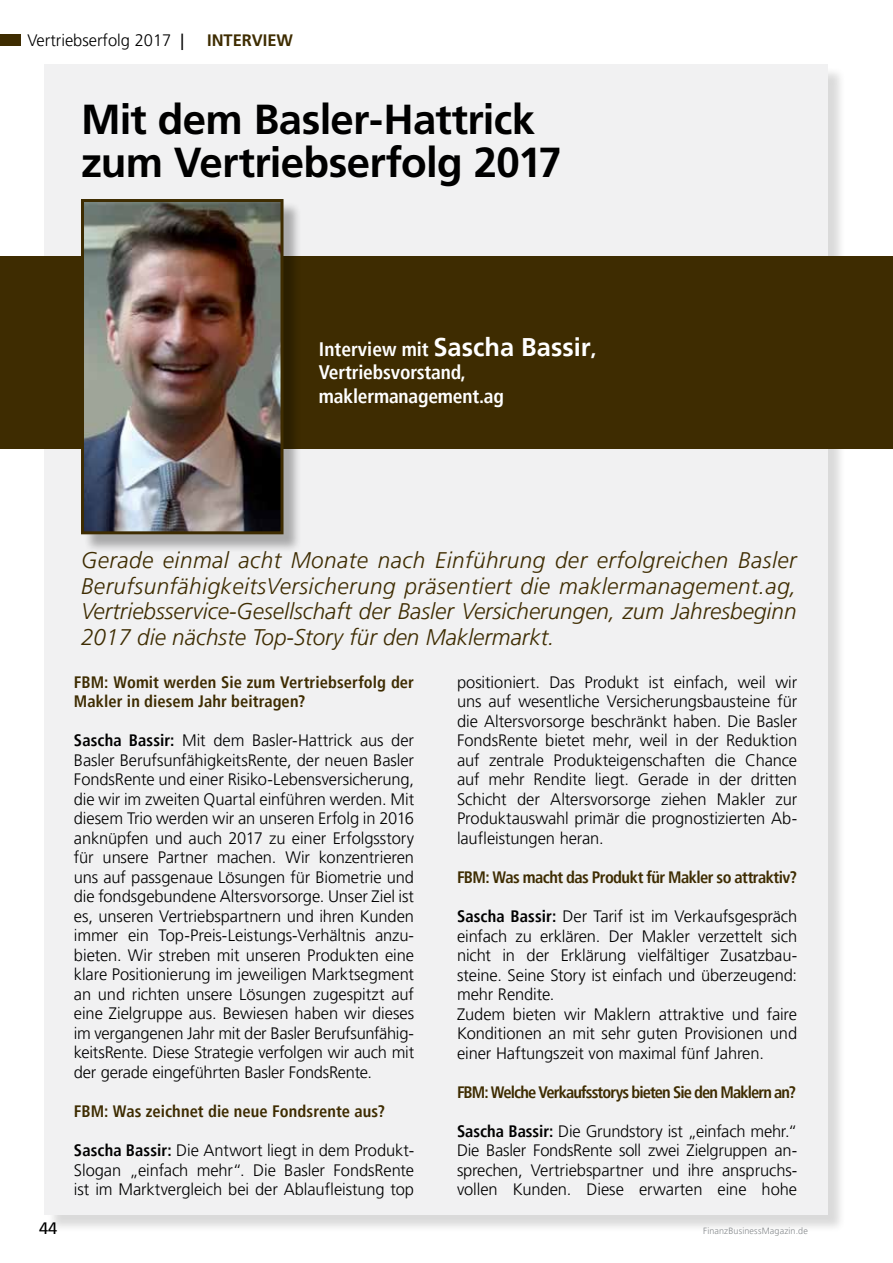
<style>
.page{position:relative;width:893px;height:1263px;background:#fff}
.page>*{position:absolute;margin:0;border:0;box-sizing:border-box;transform-origin:0 0}
.t1{font:700 42px/43.5px "Frutiger";letter-spacing:-.015em;color:#000}
.t2{font:italic 300 22.5px/25.5px "Frutiger LT Pro";color:#3e2c01;text-align:justify}
.t3{font:700 condensed 19.5px/23.4px "Frutiger LT Pro";letter-spacing:-.01em;color:#fff}
.t4{font:300 16.5px/19.5px "Frutiger LT Pro";letter-spacing:-.005em;color:#000;text-align:justify}
.t5{font:700 condensed 16.5px/19.5px "Frutiger LT Pro";letter-spacing:-.005em;color:#3e2c01}
.t6{font:700 condensed 16.5px "Frutiger LT Pro";letter-spacing:-.055em;color:#3e2c01}
.t7{font:700 condensed 16.5px "Frutiger LT Pro";letter-spacing:-.035em;color:#3e2c01}
.t8{font:700 16.5px "Frutiger LT Pro";color:#3e2c01}
.t9{font:16.5px "Frutiger";color:#000}
.t10{font:300 9px "Frutiger LT Pro";letter-spacing:.015em;color:#878b8e}
.s1{font-family:"Frutiger";font-weight:400}
.s2{font-stretch:normal;font-size:25.5px}
.s3{font-stretch:normal}
.s4{font-weight:700;font-stretch:condensed}
</style>
<div class="page">
<div style="left:0;top:34px;width:21px;height:12px;background:#3e2c01"></div>
<div style="left:47px;top:66px;width:799px;height:1167px;background:#000;opacity:.75"></div>
<div style="left:45px;top:64px;width:783px;height:1150px;background:#f1f1f2"></div>
<div style="left:0;top:256px;width:893px;height:193px;background:#3e2c01"></div>
<div style="left:83px;top:201px;width:219px;height:352px;background:#000;opacity:.3"></div>
<img style="left:85px;top:203px;width:195px;height:327px">
<div style="left:81px;top:199px;width:203px;height:335px;border:3px solid #3e2c01"></div>
<p class="t4" style="left:27px;top:30px;width:158px">Vertriebserfolg 2017 <span class="s1">|</span></p>
<p class="t8" style="left:207px;top:30px;width:87px">INTERVIEW</p>
<h1 class="t1" style="left:81px;top:98px;width:482px">Mit dem Basler-Hattrick zum Vertriebserfolg 2017</h1>
<p class="t3" style="left:319px;top:337px;width:279px">Interview mit <span class="s2">Sascha Bassir</span><span class="s3">,<br></span>Vertriebsvorstand, maklermanagement.ag</p>
<p class="t2" style="left:81px;top:548px;width:717px">Gerade einmal acht Monate nach Einführung der erfolgreichen Basler BerufsunfähigkeitsVersicherung präsentiert die maklermanagement.ag, Vertriebsservice-Gesellschaft der Basler Versicherungen, zum Jahresbeginn 2017 die nächste Top-Story für den Maklermarkt.</p>
<p class="t5" style="left:74px;top:672px;width:342px">FBM: Womit werden Sie zum Vertriebserfolg der<br>Makler in diesem Jahr beitragen?</p>
<p class="t4" style="left:74px;top:731px;width:342px"><span class="s4">Sascha Bassir:</span> Mit dem Basler-Hattrick aus der Basler BerufsunfähigkeitsRente, der neuen Basler FondsRente und einer Risiko-Lebensversicherung, die wir im zweiten Quartal einführen werden. Mit diesem Trio werden wir an unseren Erfolg in 2016 anknüpfen und auch 2017 zu einer Erfolgsstory für unsere Partner machen. Wir konzentrieren uns auf passgenaue Lösungen für Biometrie und die fondsgebundene Altersvorsorge. Unser Ziel ist es, unseren Vertriebspartnern und ihren Kunden immer ein Top-Preis-Leistungs-Verhältnis anzu&shy;bieten. Wir streben mit unseren Produkten eine klare Positionierung im jeweiligen Marktsegment an und richten unsere Lösungen zugespitzt auf eine Zielgruppe aus. Bewiesen haben wir dieses im vergangenen Jahr mit der Basler Berufsunfähig&shy;keitsRente. Diese Strategie verfolgen wir auch mit der gerade eingeführten Basler FondsRente.</p>
<p class="t5" style="left:74px;top:1101px;width:313px">FBM: Was zeichnet die neue Fondsrente aus?</p>
<p class="t4" style="left:74px;top:1141px;width:342px"><span class="s4">Sascha Bassir:</span> Die Antwort liegt in dem Produkt-Slogan „einfach mehr“. Die Basler FondsRente ist im Marktvergleich bei der Ablaufleistung top</p>
<p class="t4" style="left:457px;top:673px;width:342px">positioniert. Das Produkt ist einfach, weil wir uns auf wesentliche Versicherungsbausteine für die Altersvorsorge beschränkt haben. Die Basler FondsRente bietet mehr, weil in der Reduktion auf zentrale Produkteigenschaften die Chance auf mehr Rendite liegt. Gerade in der dritten Schicht der Altersvorsorge ziehen Makler zur Produktauswahl primär die prognostizierten Ab&shy;laufleistungen heran.</p>
<p class="t7" style="left:457px;top:867px;width:342px">FBM: Was macht das Produkt für Makler so attraktiv?</p>
<p class="t4" style="left:457px;top:907px;width:342px;text-align:left"><span class="s4">Sascha Bassir:</span> Der Tarif ist im Verkaufsgespräch einfach zu erklären. Der Makler verzettelt sich nicht in der Erklärung vielfältiger Zusatzbau&shy;steine. Seine Story ist einfach und überzeugend: mehr Rendite.<br>Zudem bieten wir Maklern attraktive und faire Konditionen an mit sehr guten Provisionen und einer Haftungszeit von maximal fünf Jahren.</p>
<p class="t6" style="left:457px;top:1082px;width:341px">FBM: Welche Verkaufsstorys bieten Sie den Maklern an?</p>
<p class="t4" style="left:457px;top:1121px;width:342px"><span class="s4">Sascha Bassir:</span> Die Grundstory ist „einfach mehr.“ Die Basler FondsRente soll zwei Zielgruppen an&shy;sprechen, Vertriebspartner und ihre anspruchs&shy;vollen Kunden. Diese erwarten eine hohe</p>
<p class="t9" style="left:39px;top:1218px;width:20px">44</p>
<p class="t10" style="left:703px;top:1225px;width:106px">FinanzBusinessMagazin.de</p>
</div>
